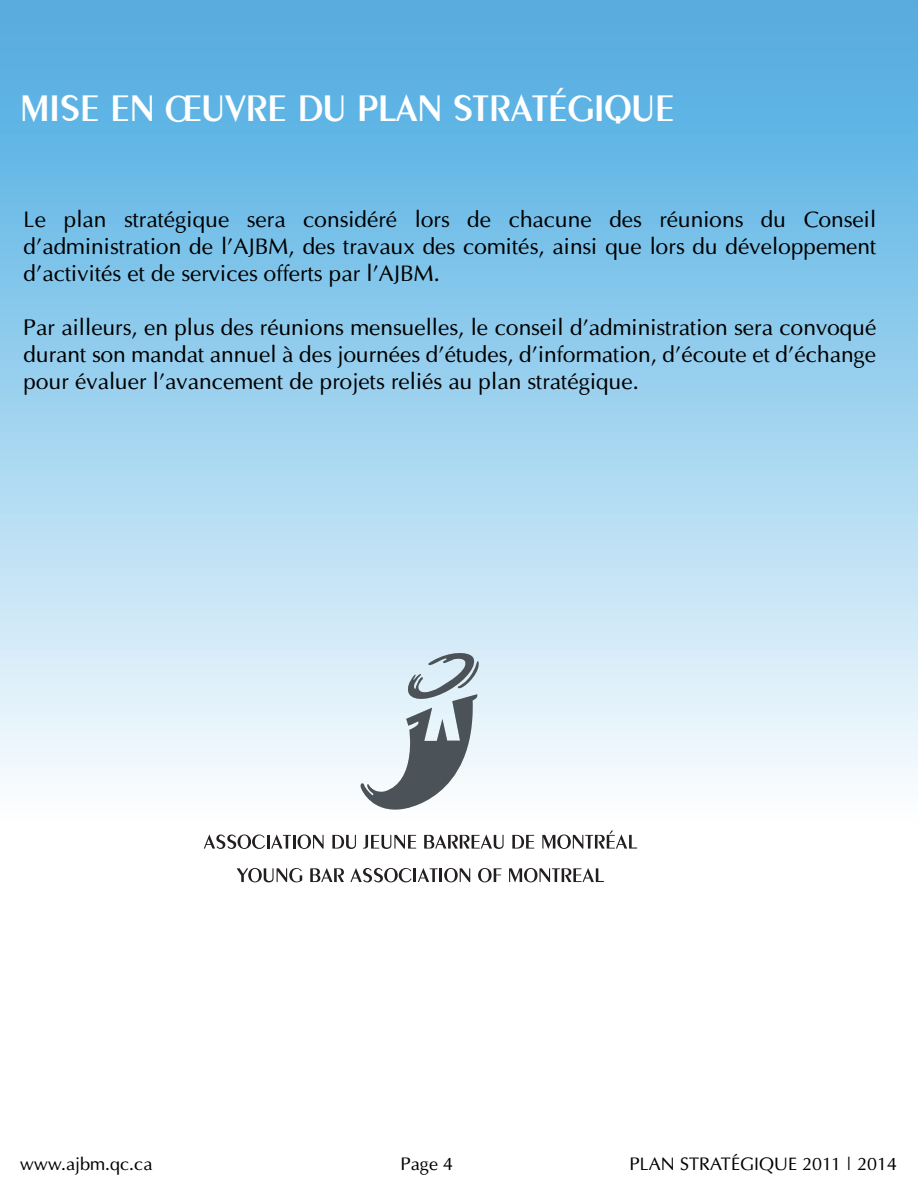
<style>
.page{position:relative;width:918px;height:1188px;background:#fff}
.page>*{position:absolute;margin:0;border:0;box-sizing:border-box;transform-origin:0 0}
.t1{font:39px "Peignot";color:#fff}
.t2{font:22.5px/27px "Optima";color:#000;text-align:justify}
.t3{font:18px "Optima";color:#000}
</style>
<div class="page">
<div style="left:0;top:0;width:918px;height:830px;background:linear-gradient(to bottom,#48a9e0,#fdffff)"></div>
<svg style="left:360px;top:651px;width:121px;height:162px"></svg>
<svg style="left:204px;top:835px;width:120px;height:14px"></svg>
<svg style="left:332px;top:835px;width:24px;height:14px"></svg>
<svg style="left:363px;top:835px;width:53px;height:14px"></svg>
<svg style="left:424px;top:835px;width:80px;height:14px"></svg>
<svg style="left:512px;top:835px;width:22px;height:14px"></svg>
<svg style="left:542px;top:831px;width:95px;height:18px"></svg>
<svg style="left:237px;top:868px;width:65px;height:14px"></svg>
<svg style="left:310px;top:868px;width:34px;height:14px"></svg>
<svg style="left:350px;top:868px;width:62px;height:14px"></svg>
<hr style="left:413px;top:868px;width:3px;height:14px;background:#231f20">
<svg style="left:418px;top:868px;width:52px;height:14px"></svg>
<svg style="left:478px;top:868px;width:23px;height:14px"></svg>
<svg style="left:509px;top:868px;width:95px;height:14px"></svg>
<h1 class="t1" style="left:20px;top:86px;width:656px">MISE EN ŒUVRE DU PLAN STRATÉGIQUE</h1>
<p class="t2" style="left:24px;top:206px;width:854px">Le plan stratégique sera considéré lors de chacune des réunions du Conseil d’administration de l’AJBM, des travaux des comités, ainsi que lors du développement d’activités et de services offerts par l’AJBM.</p>
<p class="t2" style="left:24px;top:314px;width:854px">Par ailleurs, en plus des réunions mensuelles, le conseil d’administration sera convoqué durant son mandat annuel à des journées d’études, d’information, d’écoute et d’échange pour évaluer l’avancement de projets reliés au plan stratégique.</p>
<p class="t3" style="left:20px;top:1153px;width:134px">www.ajbm.qc.ca</p>
<p class="t3" style="left:401px;top:1153px;width:54px">Page 4</p>
<p class="t3" style="left:630px;top:1153px;width:269px">PLAN STRATÉGIQUE 2011 | 2014</p>
</div>
